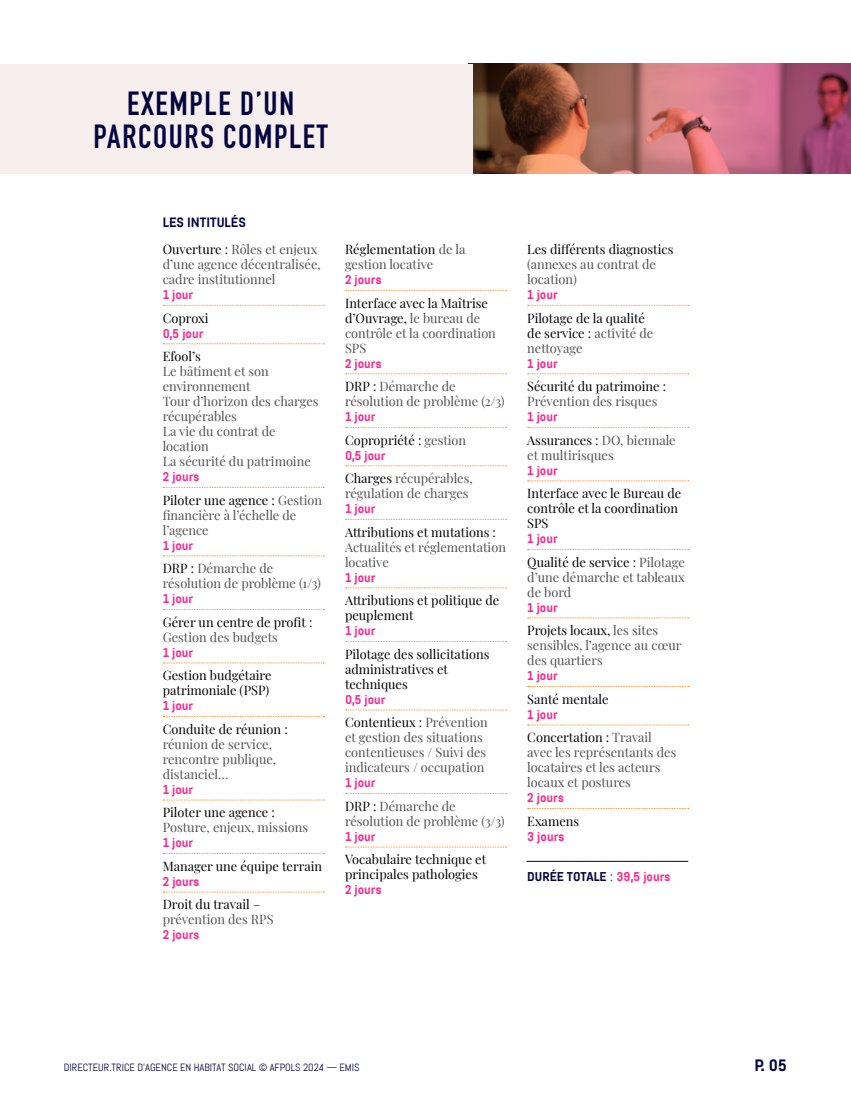
<style>
.page{position:relative;width:851px;height:1106px;background:#fff}
.page>*{position:absolute;margin:0;border:0;box-sizing:border-box;transform-origin:0 0}
.t1{font:33px/33px "DIN Engschrift";letter-spacing:.05em;color:#02033f;text-align:right}
.t2{font:700 16.5px "Abel Pro";color:#02033f}
.t3{font:700 13.5px "Abel Pro";color:#02033f}
.t4{font:12.75px/15px "Playfair Display";color:#515151}
.t5{font:12.75px/15px "Playfair Display";color:#000}
.t6{font:700 12.75px "Abel Pro";color:#f62c8c}
.t7{font:700 12.75px "Abel Pro";color:#02033f}
.t8{font:10.5px "Abel Pro";color:#02033f}
.s1{color:#000}
.s2{color:#515151}
.s3{font-family:"Playfair Display";font-weight:400;color:#515151}
.s4{color:#f62c8c}
</style>
<div class="page">
<img style="left:472px;top:64px;width:378px;height:109px">
<div style="left:0;top:64px;width:472px;height:109px;background:#f6efed"></div>
<svg style="left:163px;top:305px;width:161px;height:1px"></svg>
<svg style="left:163px;top:343px;width:161px;height:1px"></svg>
<svg style="left:163px;top:487px;width:161px;height:1px"></svg>
<svg style="left:163px;top:555px;width:161px;height:1px"></svg>
<svg style="left:163px;top:609px;width:161px;height:1px"></svg>
<svg style="left:163px;top:662px;width:161px;height:1px"></svg>
<svg style="left:163px;top:716px;width:161px;height:1px"></svg>
<svg style="left:163px;top:799px;width:161px;height:1px"></svg>
<svg style="left:163px;top:853px;width:161px;height:1px"></svg>
<svg style="left:163px;top:891px;width:161px;height:1px"></svg>
<svg style="left:345px;top:290px;width:161px;height:1px"></svg>
<svg style="left:345px;top:373px;width:161px;height:1px"></svg>
<svg style="left:345px;top:427px;width:161px;height:1px"></svg>
<svg style="left:345px;top:465px;width:161px;height:1px"></svg>
<svg style="left:345px;top:519px;width:161px;height:1px"></svg>
<svg style="left:345px;top:587px;width:161px;height:1px"></svg>
<svg style="left:345px;top:641px;width:161px;height:1px"></svg>
<svg style="left:345px;top:709px;width:161px;height:1px"></svg>
<svg style="left:345px;top:793px;width:161px;height:1px"></svg>
<svg style="left:345px;top:846px;width:161px;height:1px"></svg>
<svg style="left:527px;top:305px;width:161px;height:1px"></svg>
<svg style="left:527px;top:373px;width:161px;height:1px"></svg>
<svg style="left:527px;top:427px;width:161px;height:1px"></svg>
<svg style="left:527px;top:480px;width:161px;height:1px"></svg>
<svg style="left:527px;top:549px;width:161px;height:1px"></svg>
<svg style="left:527px;top:617px;width:161px;height:1px"></svg>
<svg style="left:527px;top:686px;width:161px;height:1px"></svg>
<svg style="left:527px;top:724px;width:161px;height:1px"></svg>
<svg style="left:527px;top:808px;width:161px;height:1px"></svg>
<hr style="left:526px;top:861px;width:162px;height:1px;background:#02033f">
<h1 class="t1" style="left:93px;top:87px;width:209px">EXEMPLE D’UN<br>PARCOURS COMPLET</h1>
<p class="t3" style="left:163px;top:213px;width:8px">LES</p>
<p class="t3" style="left:187px;top:213px;width:8px">INTITULÉS</p>
<p class="t4" style="left:163px;top:241px;width:159px"><span class="s1">Ouverture :</span> Rôles et enjeux d’une agence décentralisée, cadre institutionnel</p>
<p class="t6" style="left:163px;top:286px;width:32px">1 jour</p>
<p class="t5" style="left:163px;top:309px;width:47px">Coproxi</p>
<p class="t6" style="left:163px;top:324px;width:42px">0,5 jour</p>
<p class="t5" style="left:163px;top:348px;width:39px">Efool’s</p>
<p class="t4" style="left:163px;top:363px;width:157px">Le bâtiment et son environnement<br>Tour d’horizon des charges récupérables<br>La vie du contrat de location<br>La sécurité du patrimoine</p>
<p class="t6" style="left:163px;top:468px;width:38px">2 jours</p>
<p class="t4" style="left:163px;top:491px;width:161px"><span class="s1">Piloter une agence :</span> Gestion financière à l’échelle de l’agence</p>
<p class="t6" style="left:163px;top:536px;width:32px">1 jour</p>
<p class="t4" style="left:163px;top:560px;width:160px"><span class="s1">DRP :</span> Démarche de résolution de problème (1/3)</p>
<p class="t6" style="left:163px;top:590px;width:32px">1 jour</p>
<p class="t5" style="left:163px;top:613px;width:151px">Gérer un centre de profit :</p>
<p class="t4" style="left:163px;top:628px;width:117px">Gestion des budgets</p>
<p class="t6" style="left:163px;top:643px;width:32px">1 jour</p>
<p class="t5" style="left:163px;top:667px;width:110px">Gestion budgétaire patrimoniale (PSP)</p>
<p class="t6" style="left:163px;top:697px;width:32px">1 jour</p>
<p class="t5" style="left:163px;top:720px;width:126px">Conduite de réunion :</p>
<p class="t4" style="left:163px;top:735px;width:115px">réunion de service, rencontre publique, distanciel…</p>
<p class="t6" style="left:163px;top:780px;width:32px">1 jour</p>
<p class="t5" style="left:163px;top:804px;width:114px">Piloter une agence :</p>
<p class="t4" style="left:163px;top:819px;width:147px">Posture, enjeux, missions</p>
<p class="t6" style="left:163px;top:834px;width:32px">1 jour</p>
<p class="t5" style="left:163px;top:857px;width:161px">Manager une équipe terrain</p>
<p class="t6" style="left:163px;top:872px;width:38px">2 jours</p>
<p class="t5" style="left:163px;top:896px;width:99px">Droit du travail –</p>
<p class="t4" style="left:163px;top:911px;width:112px">prévention des RPS</p>
<p class="t6" style="left:163px;top:926px;width:38px">2 jours</p>
<p class="t4" style="left:345px;top:241px;width:122px"><span class="s1">Réglementation</span> de la gestion locative</p>
<p class="t6" style="left:345px;top:271px;width:38px">2 jours</p>
<p class="t4" style="left:345px;top:294px;width:152px"><span class="s1">Interface avec la Maîtrise d’Ouvrage,</span> le bureau de contrôle et la coordination<br>SPS</p>
<p class="t6" style="left:345px;top:354px;width:38px">2 jours</p>
<p class="t4" style="left:345px;top:378px;width:161px"><span class="s1">DRP :</span> Démarche de résolution de problème (2/3)</p>
<p class="t6" style="left:345px;top:408px;width:32px">1 jour</p>
<p class="t5" style="left:345px;top:431px;width:123px">Copropriété : <span class="s2">gestion</span></p>
<p class="t6" style="left:345px;top:446px;width:42px">0,5 jour</p>
<p class="t4" style="left:345px;top:470px;width:129px"><span class="s1">Charges</span> récupérables, régulation de charges</p>
<p class="t6" style="left:345px;top:500px;width:32px">1 jour</p>
<p class="t5" style="left:345px;top:523px;width:152px">Attributions et mutations :</p>
<p class="t4" style="left:345px;top:538px;width:162px">Actualités et réglementation locative</p>
<p class="t6" style="left:345px;top:568px;width:32px">1 jour</p>
<p class="t5" style="left:345px;top:592px;width:156px">Attributions et politique de peuplement</p>
<p class="t6" style="left:345px;top:622px;width:32px">1 jour</p>
<p class="t5" style="left:345px;top:645px;width:146px">Pilotage des sollicitations administratives et techniques</p>
<p class="t6" style="left:345px;top:690px;width:42px">0,5 jour</p>
<p class="t4" style="left:345px;top:714px;width:144px"><span class="s1">Contentieux :</span> Prévention et gestion des situations contentieuses / Suivi des indicateurs / occupation</p>
<p class="t6" style="left:345px;top:774px;width:32px">1 jour</p>
<p class="t4" style="left:345px;top:797px;width:161px"><span class="s1">DRP :</span> Démarche de résolution de problème (3/3)</p>
<p class="t6" style="left:345px;top:827px;width:32px">1 jour</p>
<p class="t5" style="left:345px;top:851px;width:143px">Vocabulaire technique et principales pathologies</p>
<p class="t6" style="left:345px;top:881px;width:38px">2 jours</p>
<p class="t5" style="left:527px;top:241px;width:148px">Les différents diagnostics</p>
<p class="t4" style="left:527px;top:256px;width:130px">(annexes au contrat de location)</p>
<p class="t6" style="left:527px;top:286px;width:32px">1 jour</p>
<p class="t5" style="left:527px;top:309px;width:127px">Pilotage de la qualité de service : <span class="s2">activité de nettoyage</span></p>
<p class="t6" style="left:527px;top:354px;width:32px">1 jour</p>
<p class="t5" style="left:527px;top:378px;width:140px">Sécurité du patrimoine :</p>
<p class="t4" style="left:527px;top:393px;width:132px">Prévention des risques</p>
<p class="t6" style="left:527px;top:408px;width:32px">1 jour</p>
<p class="t4" style="left:527px;top:431px;width:150px"><span class="s1">Assurances :</span> DO, biennale et multirisques</p>
<p class="t6" style="left:527px;top:461px;width:32px">1 jour</p>
<p class="t5" style="left:527px;top:485px;width:155px">Interface avec le Bureau de contrôle et la coordination<br>SPS</p>
<p class="t6" style="left:527px;top:530px;width:32px">1 jour</p>
<p class="t4" style="left:527px;top:553px;width:159px;text-align:justify"><span class="s1">Qualité de service :</span> Pilotage d’une démarche et tableaux de bord</p>
<p class="t6" style="left:527px;top:598px;width:32px">1 jour</p>
<p class="t4" style="left:527px;top:622px;width:156px"><span class="s1">Projets locaux,</span> les sites sensibles, l’agence au cœur des quartiers</p>
<p class="t6" style="left:527px;top:667px;width:32px">1 jour</p>
<p class="t5" style="left:527px;top:690px;width:83px">Santé mentale</p>
<p class="t6" style="left:527px;top:705px;width:32px">1 jour</p>
<p class="t4" style="left:527px;top:729px;width:151px"><span class="s1">Concertation :</span> Travail avec les représentants des locataires et les acteurs locaux et postures</p>
<p class="t6" style="left:527px;top:789px;width:38px">2 jours</p>
<p class="t5" style="left:527px;top:812px;width:53px">Examens</p>
<p class="t6" style="left:527px;top:827px;width:39px">3 jours</p>
<p class="t7" style="left:527px;top:868px;width:145px">Durée totale <span class="s3">:</span> <span class="s4">39,5 jours</span></p>
<p class="t8" style="left:64px;top:1061px;width:297px">DIRECTEUR.TRICE D’AGENCE EN HABITAT SOCIAL © AFPOLS 2024 — EMIS</p>
<p class="t2" style="left:754px;top:1054px;width:34px">P. 05</p>
</div>
